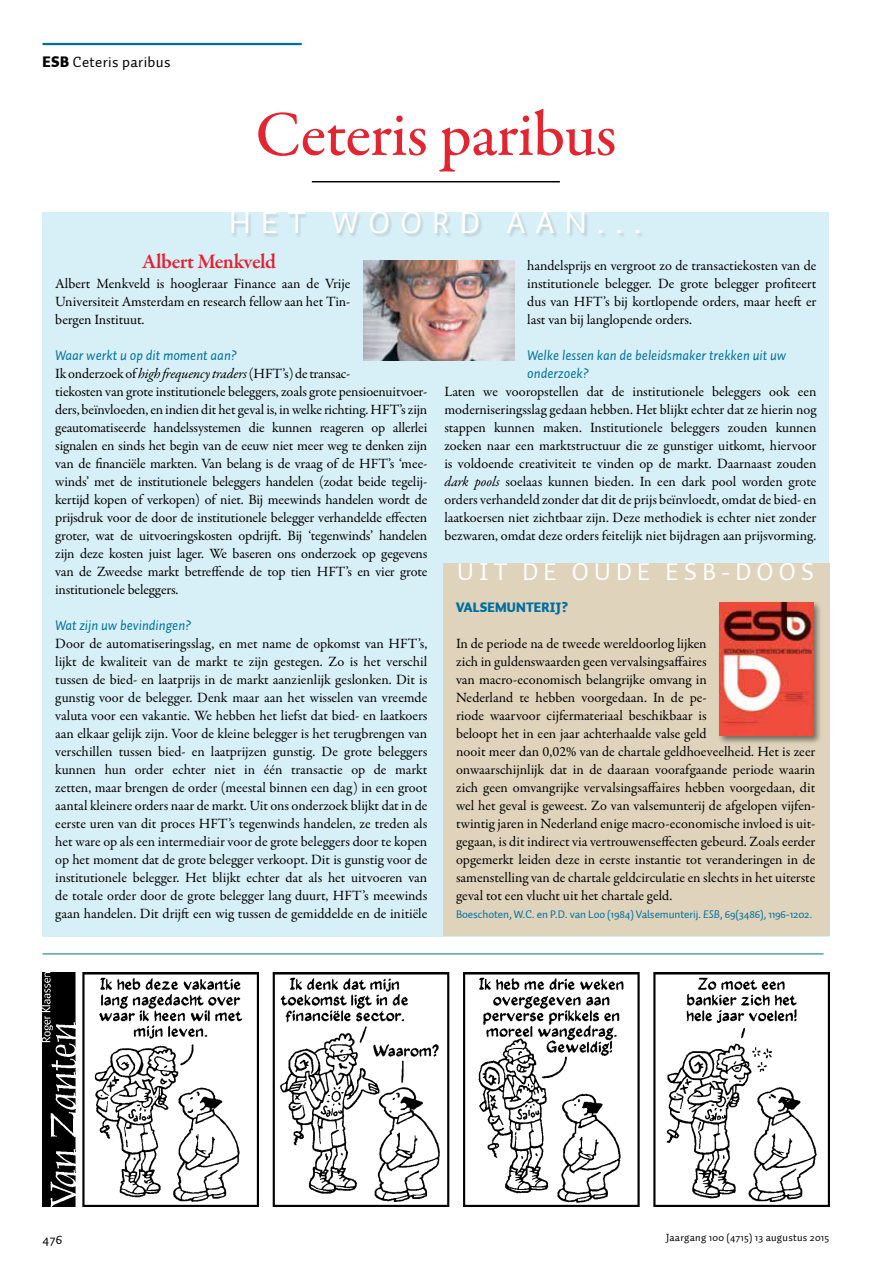
<style>
.page{position:relative;width:893px;height:1263px;background:#fff}
.page>*{position:absolute;margin:0;border:0;box-sizing:border-box;transform-origin:0 0}
.t1{font:500 64.5px "Garamond Premr Pro";letter-spacing:-.01em;color:#e32532}
.t2{font:31.5px "Auto 1";letter-spacing:.32em;color:#fff}
.t3{font:24.75px "Auto 1";letter-spacing:.21em;color:#fff}
.t4{font:600 21px "Garamond Premr Pro";letter-spacing:-.025em;color:#e42131}
.t5{font:15px "Auto 1";letter-spacing:.025em;color:#000}
.t6{font:14.25px/18px "Garamond Premr Pro";letter-spacing:-.005em;color:#000;text-align:justify}
.t7{font:italic 14.25px/18px "Auto 1";color:#00709f}
.t8{font:900 13.5px "Auto 1";letter-spacing:.01em;color:#006e9f}
.t9{font:13.5px "Auto 1";color:#000}
.t10{font:11.25px "Auto 1";letter-spacing:-.01em;color:#00709f}
.t11{font:10.5px "Auto 1";letter-spacing:.025em;color:#000}
.s1{font-weight:900}
.s2{font-style:italic}
</style>
<div class="page">
<hr style="left:43px;top:43px;width:259px;height:2px;background:#006e9f">
<hr style="left:43px;top:954px;width:780px;height:1px;background:#006e9f">
<hr style="left:312px;top:181px;width:248px;height:1px;background:#000">
<div style="left:43px;top:212px;width:786px;height:724px;background:#d7eff6"></div>
<div style="left:231px;top:212px;width:413px;height:26px;background:#000;opacity:.13"></div>
<div style="left:443px;top:563px;width:386px;height:373px;background:#dfd3bb"></div>
<img style="left:43px;top:972px;width:786px;height:234px">
<img style="left:363px;top:260px;width:151px;height:101px">
<div style="left:717px;top:600px;width:105px;height:145px;background:#000;opacity:.49"></div>
<img style="left:719px;top:602px;width:95px;height:134px">
<p class="t5" style="left:43px;top:53px;width:130px"><span class="s1">ESB</span> Ceteris paribus</p>
<h1 class="t1" style="left:255px;top:96px;width:363px">Ceteris paribus</h1>
<h2 class="t2" style="left:229px;top:203px;width:414px">HET WOORD AAN...</h2>
<h3 class="t4" style="left:142px;top:248px;width:135px">Albert Menkveld</h3>
<p class="t6" style="left:55px;top:275px;width:297px">Albert Menkveld is hoogleraar Finance aan de Vrije Universiteit Amsterdam en research fellow aan het Tin&shy;bergen Instituut.</p>
<p class="t7" style="left:55px;top:346px;width:183px">Waar werkt u op dit moment aan?</p>
<p class="t6" style="left:55px;top:365px;width:374px;text-align:left">Ik onderzoek of <span class="s2">high frequency traders</span> (HFT’s) de transac-<br>tiekosten van grote institutionele beleggers, zoals grote pensioenuitvoer&shy;ders, beïnvloeden, en indien dit het geval is, in welke richting. HFT’s zijn geautomatiseerde handelssystemen die kunnen reageren op allerlei signalen en sinds het begin van de eeuw niet meer weg te denken zijn van de financiële markten. Van belang is de vraag of de HFT’s ‘mee&shy;winds’ met de institutionele beleggers handelen (zodat beide tegelij&shy;kertijd kopen of verkopen) of niet. Bij meewinds handelen wordt de prijsdruk voor de door de institutionele belegger verhandelde effecten groter, wat de uitvoeringskosten opdrijft. Bij ‘tegenwinds’ handelen zijn deze kosten juist lager. We baseren ons onderzoek op gegevens van de Zweedse markt betreffende de top tien HFT’s en vier grote institutionele beleggers.</p>
<p class="t7" style="left:55px;top:616px;width:138px">Wat zijn uw bevindingen?</p>
<p class="t6" style="left:55px;top:635px;width:374px">Door de automatiseringsslag, en met name de opkomst van HFT’s, lijkt de kwaliteit van de markt te zijn gestegen. Zo is het verschil tussen de bied- en laatprijs in de markt aanzienlijk geslonken. Dit is gunstig voor de belegger. Denk maar aan het wisselen van vreemde valuta voor een vakantie. We hebben het liefst dat bied- en laatkoers aan elkaar gelijk zijn. Voor de kleine belegger is het terugbrengen van verschillen tussen bied- en laatprijzen gunstig. De grote beleggers kunnen hun order echter niet in één transactie op de markt zetten, maar brengen de order (meestal binnen een dag) in een groot aantal kleinere orders naar de markt. Uit ons onderzoek blijkt dat in de eerste uren van dit proces HFT’s tegenwinds handelen, ze treden als het ware op als een intermediair voor de grote beleggers door te kopen op het moment dat de grote belegger verkoopt. Dit is gunstig voor de institutionele belegger. Het blijkt echter dat als het uitvoeren van de totale order door de grote belegger lang duurt, HFT’s meewinds gaan handelen. Dit drijft een wig tussen de gemiddelde en de initiële</p>
<p class="t6" style="left:527px;top:257px;width:291px">handelsprijs en vergroot zo de transactiekosten van de institutionele belegger. De grote belegger profiteert dus van HFT’s bij kortlopende orders, maar heeft er last van bij langlopende orders.</p>
<p class="t7" style="left:527px;top:346px;width:261px">Welke lessen kan de beleidsmaker trekken uit uw onderzoek?</p>
<p class="t6" style="left:444px;top:383px;width:374px">Laten we vooropstellen dat de institutionele beleggers ook een moderniseringsslag gedaan hebben. Het blijkt echter dat ze hierin nog stappen kunnen maken. Institutionele beleggers zouden kunnen zoeken naar een marktstructuur die ze gunstiger uitkomt, hiervoor is voldoende creativiteit te vinden op de markt. Daarnaast zouden <span class="s2">dark pools</span> soelaas kunnen bieden. In een dark pool worden grote orders verhandeld zonder dat dit de prijs beïnvloedt, omdat de bied- en laatkoersen niet zichtbaar zijn. Deze methodiek is echter niet zonder bezwaren, omdat deze orders feitelijk niet bijdragen aan prijsvorming.</p>
<h3 class="t3" style="left:457px;top:556px;width:359px">UIT DE OUDE ESB-DOOS</h3>
<p class="t8" style="left:456px;top:598px;width:114px">VALSEMUNTERIJ?</p>
<p class="t6" style="left:456px;top:635px;width:361px;text-align:left">In de periode na de tweede wereldoorlog lijken<br>zich in guldenswaarden geen vervalsingsaffaires<br>van macro-economisch belangrijke omvang in<br>Nederland te hebben voorgedaan. In de pe-<br>riode waarvoor cijfermateriaal beschikbaar is<br>beloopt het in een jaar achterhaalde valse geld<br>nooit meer dan 0,02% van de chartale geldhoeveelheid. Het is zeer onwaarschijnlijk dat in de daaraan voorafgaande periode waarin zich geen omvangrijke vervalsingsaffaires hebben voorgedaan, dit wel het geval is geweest. Zo van valsemunterij de afgelopen vijfen&shy;twintig jaren in Nederland enige macro-economische invloed is uit&shy;gegaan, is dit indirect via vertrouwenseffecten gebeurd. Zoals eerder opgemerkt leiden deze in eerste instantie tot veranderingen in de samenstelling van de chartale geldcirculatie en slechts in het uiterste geval tot een vlucht uit het chartale geld.</p>
<p class="t10" style="left:456px;top:907px;width:358px">Boeschoten, W.C. en P.D. van Loo (1984) Valsemunterij. <span class="s2">ESB</span>, 69(3486), 1196-1202.</p>
<p class="t9" style="left:43px;top:1231px;width:21px">476</p>
<p class="t11" style="left:666px;top:1231px;width:165px">Jaargang 100 (4715) 13 augustus 2015</p>
</div>
